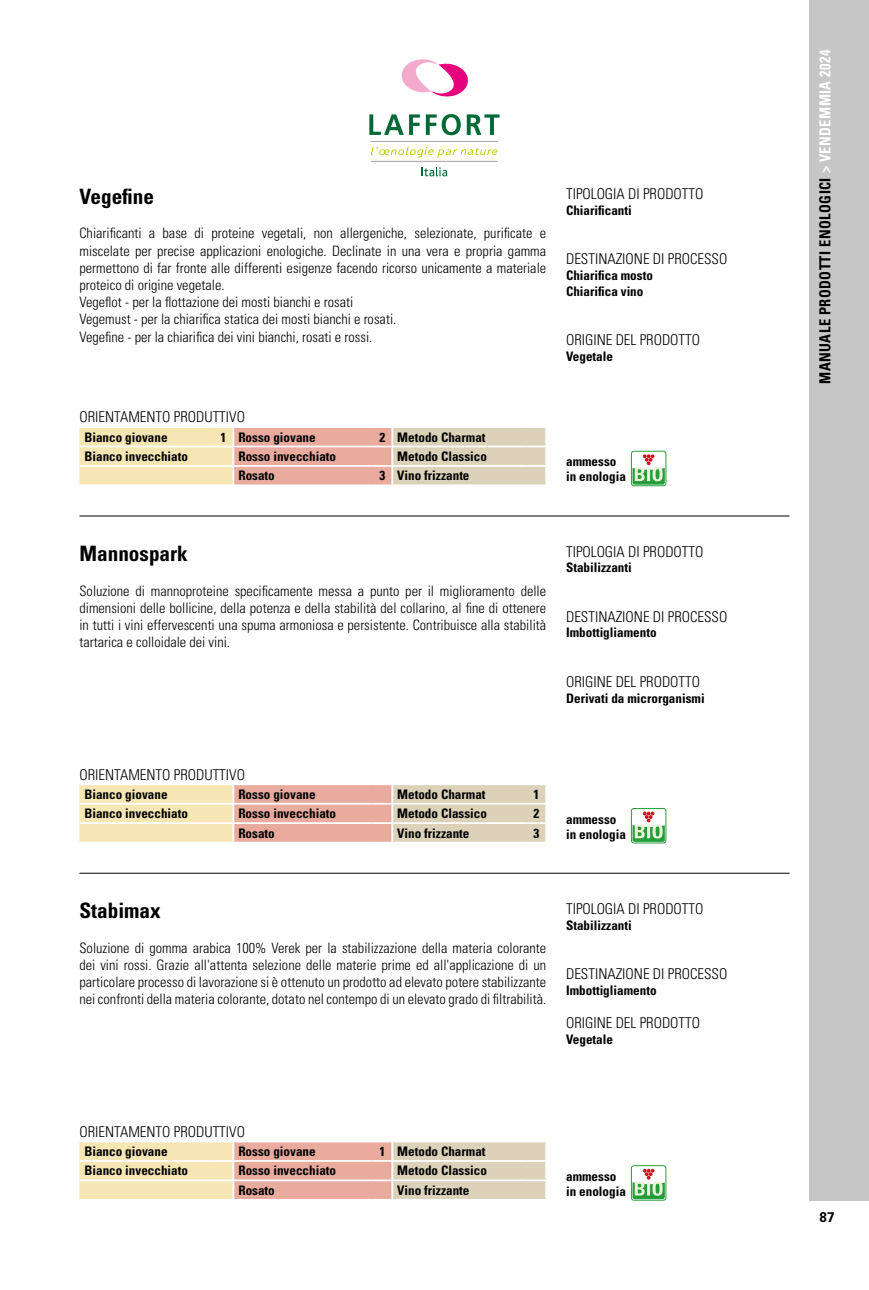
<style>
.page{position:relative;width:869px;height:1290px;background:#fff}
.page>*{position:absolute;margin:0;border:0;box-sizing:border-box;transform-origin:0 0}
.t1{font:700 condensed 21.18px "Univers LT Std";color:#000}
.t2{font:700 condensed 15.22px "Univers LT Std";letter-spacing:.03em;color:#000;scale:.95 1}
.t3{font:300 condensed 14.88px "Univers LT Std";color:#000}
.t4{font:300 condensed 14.35px/17.2px "Univers LT Std";color:#000;text-align:justify}
.t5{font:700 14px "Univers LT Std";color:#000;scale:.95 1}
.t6{font:700 condensed 13.12px/14.9px "Univers LT Std";color:#000}
.s1{color:#fff}
</style>
<div class="page">
<div style="left:809px;top:0;width:59px;height:1200px;background:#c6c6c6"></div>
<hr style="left:79px;top:515px;width:710px;height:1px;background:#000">
<hr style="left:79px;top:873px;width:710px;height:1px;background:#000">
<svg style="left:79px;top:427px;width:467px;height:58px;background:#eacfb4"></svg>
<hr style="left:392px;top:465px;width:134px;height:2px;background:#fff">
<hr style="left:392px;top:484px;width:134px;height:2px;background:#fff">
<hr style="left:526px;top:484px;width:21px;height:2px;background:#fff">
<svg style="left:630px;top:451px;width:36px;height:35px"></svg>
<svg style="left:79px;top:784px;width:467px;height:59px;background:#ead0b7"></svg>
<svg style="left:630px;top:808px;width:36px;height:35px"></svg>
<svg style="left:79px;top:1141px;width:467px;height:59px;background:#ead0b7"></svg>
<svg style="left:630px;top:1165px;width:36px;height:35px"></svg>
<svg style="left:401px;top:59px;width:67px;height:38px"></svg>
<svg style="left:369px;top:114px;width:34px;height:21px"></svg>
<svg style="left:409px;top:114px;width:51px;height:21px"></svg>
<svg style="left:466px;top:114px;width:33px;height:21px"></svg>
<svg style="left:371px;top:147px;width:126px;height:11px"></svg>
<hr style="left:370px;top:141px;width:127px;height:1px;background:#a6a5a5">
<hr style="left:370px;top:161px;width:127px;height:1px;background:#a6a5a5">
<svg style="left:421px;top:167px;width:26px;height:9px"></svg>
<h1 class="t1" style="left:79px;top:183px;width:76px">Vegefine</h1>
<p class="t4" style="left:79px;top:225px;width:468px;text-align:left">Chiarificanti a base di proteine vegetali, non allergeniche, selezionate, purificate e miscelate per precise applicazioni enologiche. Declinate in una vera e propria gamma permettono di far fronte alle differenti esigenze facendo ricorso unicamente a materiale proteico di origine vegetale.<br>Vegeflot - per la flottazione dei mosti bianchi e rosati<br>Vegemust - per la chiarifica statica dei mosti bianchi e rosati.<br>Vegefine - per la chiarifica dei vini bianchi, rosati e rossi.</p>
<p class="t3" style="left:79px;top:408px;width:167px">ORIENTAMENTO PRODUTTIVO</p>
<p class="t3" style="left:566px;top:185px;width:139px">TIPOLOGIA DI PRODOTTO</p>
<p class="t6" style="left:566px;top:203px;width:67px">Chiarificanti</p>
<p class="t3" style="left:566px;top:250px;width:163px">DESTINAZIONE DI PROCESSO</p>
<p class="t6" style="left:566px;top:268px;width:88px;line-height:15.8px">Chiarifica mosto<br>Chiarifica vino</p>
<p class="t3" style="left:566px;top:331px;width:135px">ORIGINE DEL PRODOTTO</p>
<p class="t6" style="left:566px;top:349px;width:48px">Vegetale</p>
<p class="t6" style="left:84px;top:429px;width:85px">Bianco giovane</p>
<p class="t6" style="left:220px;top:429px;width:97px">1 Rosso giovane</p>
<p class="t6" style="left:379px;top:429px;width:108px">2 Metodo Charmat</p>
<p class="t6" style="left:84px;top:449px;width:105px">Bianco invecchiato</p>
<p class="t6" style="left:238px;top:449px;width:99px">Rosso invecchiato</p>
<p class="t6" style="left:397px;top:449px;width:91px">Metodo Classico</p>
<p class="t6" style="left:238px;top:468px;width:38px">Rosato</p>
<p class="t6" style="left:379px;top:468px;width:91px">3 Vino frizzante</p>
<p class="t6" style="left:566px;top:454px;width:61px">ammesso in enologia</p>
<h1 class="t1" style="left:79px;top:541px;width:110px">Mannospark</h1>
<p class="t4" style="left:79px;top:582px;width:468px">Soluzione di mannoproteine specificamente messa a punto per il miglioramento delle dimensioni delle bollicine, della potenza e della stabilità del collarino, al fine di ottenere in tutti i vini effervescenti una spuma armoniosa e persistente. Contribuisce alla stabilità tartarica e colloidale dei vini.</p>
<p class="t3" style="left:566px;top:542px;width:139px">TIPOLOGIA DI PRODOTTO</p>
<p class="t6" style="left:566px;top:560px;width:67px">Stabilizzanti</p>
<p class="t3" style="left:566px;top:607px;width:163px">DESTINAZIONE DI PROCESSO</p>
<p class="t6" style="left:566px;top:625px;width:92px">Imbottigliamento</p>
<p class="t3" style="left:566px;top:672px;width:135px">ORIGINE DEL PRODOTTO</p>
<p class="t6" style="left:566px;top:690px;width:140px">Derivati da microrganismi</p>
<p class="t3" style="left:79px;top:765px;width:167px">ORIENTAMENTO PRODUTTIVO</p>
<p class="t6" style="left:84px;top:786px;width:85px">Bianco giovane</p>
<p class="t6" style="left:238px;top:786px;width:79px">Rosso giovane</p>
<p class="t6" style="left:397px;top:786px;width:90px">Metodo Charmat</p>
<p class="t6" style="left:533px;top:786px;width:7px">1</p>
<p class="t6" style="left:84px;top:806px;width:105px">Bianco invecchiato</p>
<p class="t6" style="left:238px;top:806px;width:99px">Rosso invecchiato</p>
<p class="t6" style="left:397px;top:806px;width:91px">Metodo Classico</p>
<p class="t6" style="left:533px;top:806px;width:7px">2</p>
<p class="t6" style="left:238px;top:825px;width:38px">Rosato</p>
<p class="t6" style="left:397px;top:825px;width:74px">Vino frizzante</p>
<p class="t6" style="left:533px;top:825px;width:7px">3</p>
<p class="t6" style="left:566px;top:811px;width:61px">ammesso in enologia</p>
<h1 class="t1" style="left:79px;top:898px;width:83px">Stabimax</h1>
<p class="t4" style="left:79px;top:939px;width:468px">Soluzione di gomma arabica 100% Verek per la stabilizzazione della materia colorante dei vini rossi. Grazie all'attenta selezione delle materie prime ed all'applicazione di un particolare processo di lavorazione si è ottenuto un prodotto ad elevato potere stabilizzante nei confronti della materia colorante, dotato nel contempo di un elevato grado di filtrabilità.</p>
<p class="t3" style="left:566px;top:899px;width:139px">TIPOLOGIA DI PRODOTTO</p>
<p class="t6" style="left:566px;top:917px;width:67px">Stabilizzanti</p>
<p class="t3" style="left:566px;top:965px;width:163px">DESTINAZIONE DI PROCESSO</p>
<p class="t6" style="left:566px;top:982px;width:92px">Imbottigliamento</p>
<p class="t3" style="left:566px;top:1014px;width:135px">ORIGINE DEL PRODOTTO</p>
<p class="t6" style="left:566px;top:1032px;width:48px">Vegetale</p>
<p class="t3" style="left:79px;top:1122px;width:167px">ORIENTAMENTO PRODUTTIVO</p>
<p class="t6" style="left:84px;top:1144px;width:85px">Bianco giovane</p>
<p class="t6" style="left:238px;top:1144px;width:79px">Rosso giovane</p>
<p class="t6" style="left:379px;top:1144px;width:108px">1 Metodo Charmat</p>
<p class="t6" style="left:84px;top:1163px;width:105px">Bianco invecchiato</p>
<p class="t6" style="left:238px;top:1163px;width:99px">Rosso invecchiato</p>
<p class="t6" style="left:397px;top:1163px;width:91px">Metodo Classico</p>
<p class="t6" style="left:238px;top:1182px;width:38px">Rosato</p>
<p class="t6" style="left:397px;top:1182px;width:74px">Vino frizzante</p>
<p class="t6" style="left:566px;top:1169px;width:61px">ammesso in enologia</p>
<p class="t2" style="left:815px;top:384px;width:353px;rotate:-90deg">MANUALE PRODOTTI ENOLOGICI <span class="s1">&gt; VENDEMMIA 2024</span></p>
<p class="t5" style="left:819px;top:1209px;width:17px">87</p>
</div>
